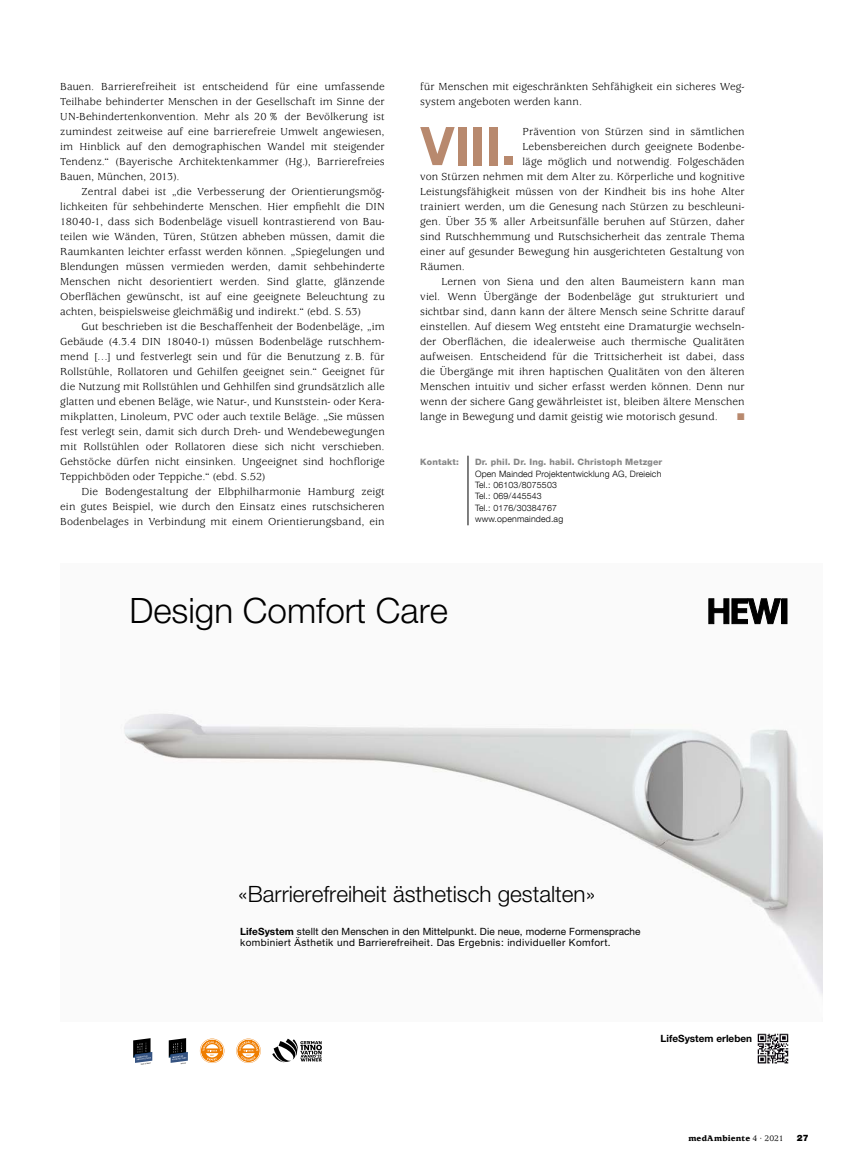
<style>
.page{position:relative;width:844px;height:1170px;background:#fff}
.page>*{position:absolute;margin:0;border:0;box-sizing:border-box;transform-origin:0 0}
.t1{font:700 53.25px "Helvetica Neue LT Com";color:#b8896e}
.t2{font:300 35px "Helvetica Neue LT Pro";color:#000}
.t3{font:300 22.5px "Helvetica Neue LT Pro";color:#000}
.t4{font:11.25px/15px "Usherwood Std";letter-spacing:.01em;color:#000;text-align:justify}
.t5{font:10px/11.2px "Helvetica Neue LT Pro";letter-spacing:.04em;color:#000}
.t6{font:700 10px "Helvetica Neue LT Pro";color:#000}
.t7{font:300 8.75px/11.2px "Helvetica Neue LT Com";letter-spacing:.02em;color:#000}
.t8{font:800 8.75px "Helvetica Neue LT Com";letter-spacing:.02em;color:#878787}
.t9{font:900 8.75px "Usherwood Std";letter-spacing:.02em;color:#000}
.t10{font:900 8.75px "Helvetica Neue LT Com";color:#000}
.s1{font-weight:700}
.s2{font-weight:500}
</style>
<div class="page">
<hr style="left:467px;top:455px;width:1px;height:70px;background:#000">
<img style="left:124px;top:598px;width:698px;height:397px">
<div style="left:781px;top:598px;width:5px;height:25px;background:#000"></div>
<svg style="left:708px;top:598px;width:72px;height:26px"></svg>
<svg style="left:200px;top:1038px;width:24px;height:24px"></svg>
<svg style="left:236px;top:1038px;width:25px;height:24px"></svg>
<svg style="left:272px;top:1038px;width:50px;height:24px"></svg>
<svg style="left:133px;top:1038px;width:19px;height:26px"></svg>
<svg style="left:169px;top:1038px;width:19px;height:26px"></svg>
<img style="left:757px;top:1033px;width:32px;height:31px">
<p class="t4" style="left:60px;top:79px;width:326px">Bauen. Barrierefreiheit ist entscheidend für eine umfassende Teilhabe behinderter Menschen in der Gesellschaft im Sinne der UN-Behindertenkonvention. Mehr als 20% der Bevölkerung ist zumindest zeitweise auf eine barrierefreie Umwelt angewiesen, im Hinblick auf den demographischen Wandel mit steigender Tendenz.“ (Bayerische Architektenkammer (Hg.), Barrierefreies Bauen, München, 2013).</p>
<p class="t4" style="left:60px;top:184px;width:326px;text-indent:21px">Zentral dabei ist „die Verbesserung der Orientierungsmög&shy;lichkeiten für sehbehinderte Menschen. Hier empfiehlt die DIN 18040-1, dass sich Bodenbeläge visuell kontrastierend von Bau&shy;teilen wie Wänden, Türen, Stützen abheben müssen, damit die Raumkanten leichter erfasst werden können. „Spiegelungen und Blendungen müssen vermieden werden, damit sehbehinderte Menschen nicht desorientiert werden. Sind glatte, glänzende Oberflächen gewünscht, ist auf eine geeignete Beleuchtung zu achten, beispielsweise gleichmäßig und indirekt.“ (ebd. S.53)</p>
<p class="t4" style="left:60px;top:319px;width:326px;text-indent:21px">Gut beschrieben ist die Beschaffenheit der Bodenbeläge, „im Gebäude (4.3.4 DIN 18040-1) müssen Bodenbeläge rutschhem&shy;mend […] und festverlegt sein und für die Benutzung z.B. für Rollstühle, Rollatoren und Gehilfen geeignet sein.“ Geeignet für die Nutzung mit Rollstühlen und Gehhilfen sind grundsätzlich alle glatten und ebenen Beläge, wie Natur-, und Kunststein- oder Kera&shy;mikplatten, Linoleum, PVC oder auch textile Beläge. „Sie müssen fest verlegt sein, damit sich durch Dreh- und Wendebewegungen mit Rollstühlen oder Rollatoren diese sich nicht verschieben.<br>Gehstöcke dürfen nicht einsinken. Ungeeignet sind hochflorige Teppichböden oder Teppiche.“ (ebd. S.52)</p>
<p class="t4" style="left:60px;top:484px;width:326px;text-indent:21px">Die Bodengestaltung der Elbphilharmonie Hamburg zeigt ein gutes Beispiel, wie durch den Einsatz eines rutschsicheren Bodenbelages in Verbindung mit einem Orientierungsband, ein</p>
<p class="t4" style="left:420px;top:79px;width:326px">für Menschen mit eigeschränkten Sehfähigkeit ein sicheres Weg&shy;system angeboten werden kann.</p>
<h1 class="t1" style="left:420px;top:112px;width:97px">VIII.</h1>
<p class="t4" style="left:522px;top:124px;width:224px">Prävention von Stürzen sind in sämtlichen</p>
<p class="t4" style="left:522px;top:139px;width:223px">Lebensbereichen durch geeignete Bodenbe-</p>
<p class="t4" style="left:522px;top:154px;width:223px">läge möglich und notwendig. Folgeschäden</p>
<p class="t4" style="left:420px;top:169px;width:326px">von Stürzen nehmen mit dem Alter zu. Körperliche und kognitive</p>
<p class="t4" style="left:420px;top:184px;width:326px">Leistungsfähigkeit müssen von der Kindheit bis ins hohe Alter</p>
<p class="t4" style="left:420px;top:199px;width:326px">trainiert werden, um die Genesung nach Stürzen zu beschleuni-</p>
<p class="t4" style="left:420px;top:214px;width:326px">gen. Über 35% aller Arbeitsunfälle beruhen auf Stürzen, daher</p>
<p class="t4" style="left:420px;top:229px;width:326px">sind Rutschhemmung und Rutschsicherheit das zentrale Thema</p>
<p class="t4" style="left:420px;top:244px;width:326px">einer auf gesunder Bewegung hin ausgerichteten Gestaltung von</p>
<p class="t4" style="left:420px;top:259px;width:46px">Räumen.</p>
<p class="t4" style="left:441px;top:274px;width:304px">Lernen von Siena und den alten Baumeistern kann man</p>
<p class="t4" style="left:420px;top:289px;width:326px">viel. Wenn Übergänge der Bodenbeläge gut strukturiert und</p>
<p class="t4" style="left:420px;top:304px;width:326px">sichtbar sind, dann kann der ältere Mensch seine Schritte darauf</p>
<p class="t4" style="left:420px;top:319px;width:326px">einstellen. Auf diesem Weg entsteht eine Dramaturgie wechseln-</p>
<p class="t4" style="left:420px;top:334px;width:326px">der Oberflächen, die idealerweise auch thermische Qualitäten</p>
<p class="t4" style="left:420px;top:349px;width:326px">aufweisen. Entscheidend für die Trittsicherheit ist dabei, dass</p>
<p class="t4" style="left:420px;top:364px;width:326px">die Übergänge mit ihren haptischen Qualitäten von den älteren</p>
<p class="t4" style="left:420px;top:379px;width:326px">Menschen intuitiv und sicher erfasst werden können. Denn nur</p>
<p class="t4" style="left:420px;top:394px;width:326px">wenn der sichere Gang gewährleistet ist, bleiben ältere Menschen</p>
<p class="t4" style="left:420px;top:409px;width:299px">lange in Bewegung und damit geistig wie motorisch gesund.</p>
<p class="t8" style="left:420px;top:457px;width:40px">Kontakt:</p>
<p class="t8" style="left:475px;top:457px;width:189px">Dr. phil. Dr. Ing. habil. Christoph Metzger</p>
<p class="t7" style="left:475px;top:468px;width:188px">Open Mainded Projektentwicklung AG, Dreieich<br>Tel.: 06103/8075503<br>Tel.: 069/445543<br>Tel.: 0176/30384767<br>www.openmainded.ag</p>
<h2 class="t2" style="left:129px;top:589px;width:320px">Design Comfort Care</h2>
<h3 class="t3" style="left:238px;top:880px;width:358px">«Barrierefreiheit ästhetisch gestalten»</h3>
<p class="t5" style="left:240px;top:925px;width:402px"><span class="s1">LifeSystem</span> stellt den Menschen in den Mittelpunkt. Die neue, moderne Formensprache kombiniert Ästhetik und Barrierefreiheit. Das Ergebnis: individueller Komfort.</p>
<p class="t6" style="left:660px;top:1031px;width:93px">LifeSystem erleben</p>
<p class="t9" style="left:688px;top:1133px;width:97px">medAmbiente <span class="s2">4·2021</span></p>
<p class="t10" style="left:796px;top:1132px;width:13px">27</p>
</div>
